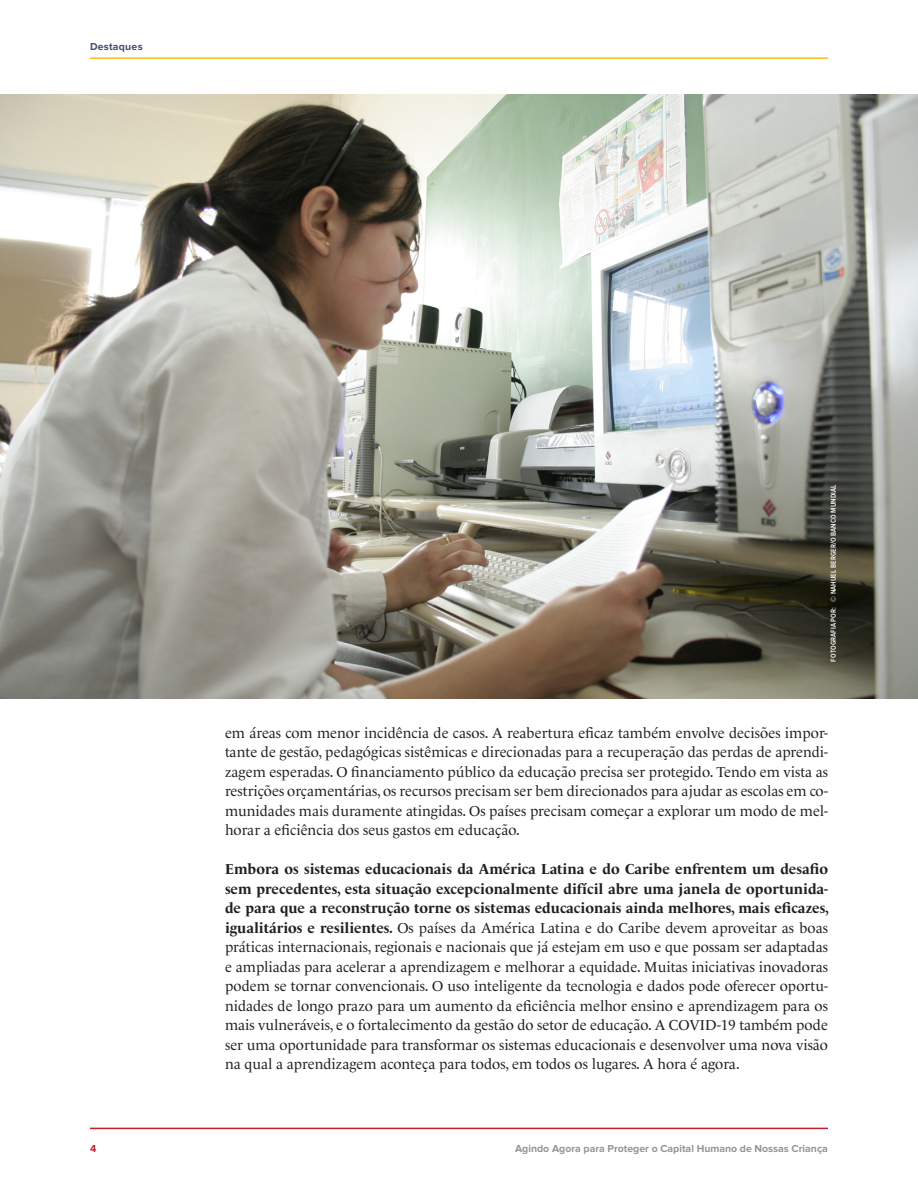
<style>
.page{position:relative;width:918px;height:1188px;background:#fff}
.page>*{position:absolute;margin:0;border:0;box-sizing:border-box;transform-origin:0 0}
.t1{font:14.7px/19.5px "Le Monde Livre Std";color:#231f20;text-align:justify}
.t2{font:700 10.5px "Proxima Nova";color:#939598}
.t3{font:700 10.5px "Proxima Nova";letter-spacing:.025em;color:#454c75}
.t4{font:700 10.5px "Proxima Nova";color:#c22029}
.t5{font:600 7.5px "Proxima Nova Cond";letter-spacing:.01em;color:#fff}
.s1{font-weight:700}
</style>
<div class="page">
<hr style="left:90px;top:1128px;width:738px;height:1px;background:#c22029">
<hr style="left:90px;top:57px;width:738px;height:2px;background:#fbbf13">
<img style="left:0;top:94px;width:918px;height:605px">
<p class="t3" style="left:90px;top:40px;width:54px">Destaques</p>
<p class="t5" style="left:828px;top:662px;width:178px;rotate:-90deg">FOTOGRAFIA POR: © NAHUEL BERGER/O BANCO MUNDIAL</p>
<p class="t1" style="left:225px;top:723px;width:605px">em áreas com menor incidência de casos. A reabertura eficaz também envolve decisões impor&shy;tante de gestão, pedagógicas sistêmicas e direcionadas para a recuperação das perdas de aprendi&shy;zagem esperadas. O financiamento público da educação precisa ser protegido. Tendo em vista as restrições orçamentárias, os recursos precisam ser bem direcionados para ajudar as escolas em co&shy;munidades mais duramente atingidas. Os países precisam começar a explorar um modo de mel&shy;horar a eficiência dos seus gastos em educação.</p>
<p class="t1" style="left:225px;top:860px;width:605px"><span class="s1">Embora os sistemas educacionais da América Latina e do Caribe enfrentem um desafio sem precedentes, esta situação excepcionalmente difícil abre uma janela de oportunida&shy;de para que a reconstrução torne os sistemas educacionais ainda melhores, mais eficazes, igualitários e resilientes.</span> Os países da América Latina e do Caribe devem aproveitar as boas práticas internacionais, regionais e nacionais que já estejam em uso e que possam ser adaptadas e ampliadas para acelerar a aprendizagem e melhorar a equidade. Muitas iniciativas inovadoras podem se tornar convencionais. O uso inteligente da tecnologia e dados pode oferecer oportu&shy;nidades de longo prazo para um aumento da eficiência melhor ensino e aprendizagem para os mais vulneráveis, e o fortalecimento da gestão do setor de educação. A COVID-19 também pode ser uma oportunidade para transformar os sistemas educacionais e desenvolver uma nova visão na qual a aprendizagem aconteça para todos, em todos os lugares. A hora é agora.</p>
<p class="t4" style="left:90px;top:1142px;width:8px">4</p>
<p class="t2" style="left:515px;top:1142px;width:314px">Agindo Agora para Proteger o Capital Humano de Nossas Criança</p>
</div>
